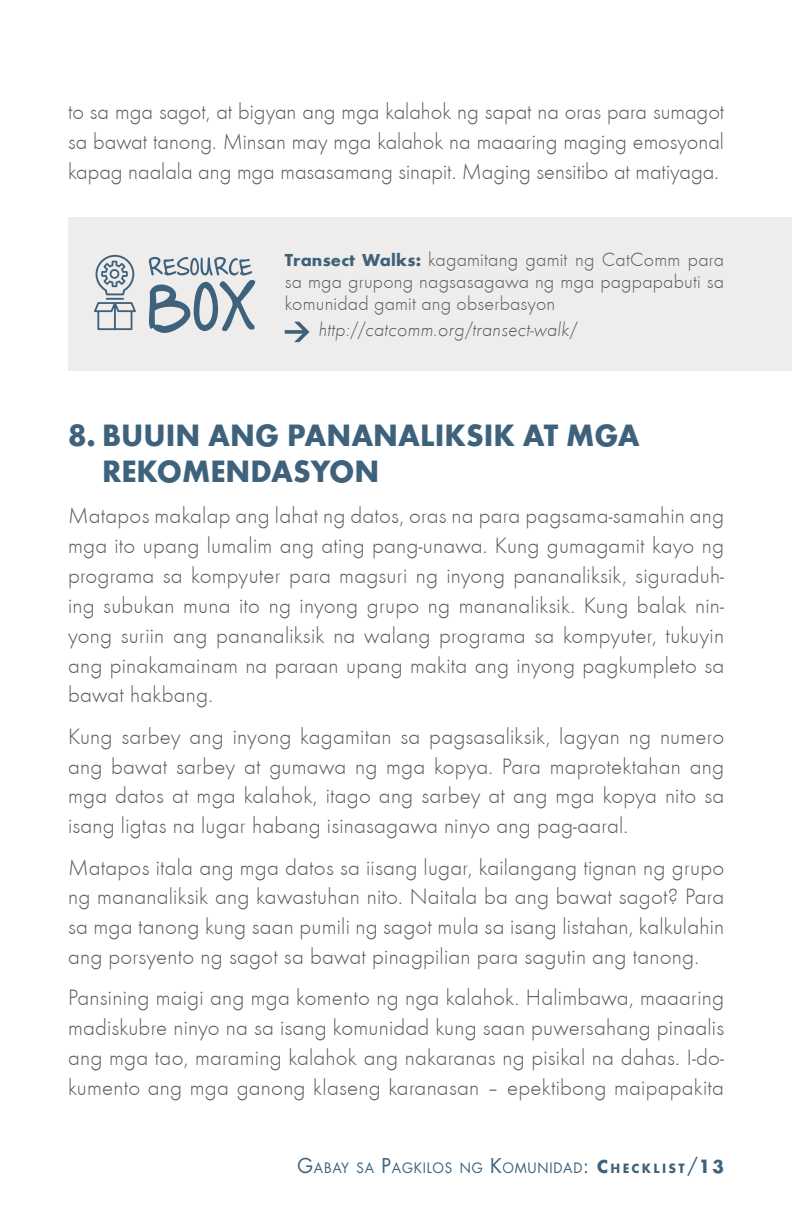
<style>
.page{position:relative;width:792px;height:1224px;background:#fff}
.page>*{position:absolute;margin:0;border:0;box-sizing:border-box;transform-origin:0 0}
.H2_Checklist{font:31.8px/35.8px "Futura T Bold";color:#3e627c}
.text_-_space_after{font:23px/29.8px "Futura T Light";letter-spacing:.01em;color:#57585a;text-align:justify}
.ResBox_-_simple{font:20px/22px "Futura T Light";letter-spacing:.01em;color:#57585a;text-align:justify}
.ResBox_-_simple-2{font:20px "Futura T Ligh Obli";letter-spacing:.01em;color:#57585a}
.t1{font:14px "Futura";letter-spacing:.055em;color:#3e627c;scale:.96 1}
.s1{font-family:"Futura T Bold";font-size:18px;color:#3e627c}
.s2{font-size:20px}
.s3{font-family:"Futura T Bold";font-size:20px}
.s4{font-family:"Futura T Bold"}
</style>
<div class="page">
<div style="left:68px;top:217px;width:724px;height:153px;background:#efedec"></div>
<svg style="left:285px;top:322px;width:24px;height:20px"></svg>
<svg style="left:149px;top:257px;width:106px;height:76px"></svg>
<svg style="left:94px;top:255px;width:42px;height:75px"></svg>
<p class="text_-_space_after" style="left:68px;top:97px;width:658px">to sa mga sagot, at bigyan ang mga kalahok ng sapat na oras para sumagot sa bawat tanong. Minsan may mga kalahok na maaaring maging emosyonal kapag naalala ang mga masasamang sinapit. Maging sensitibo at matiyaga.</p>
<p class="ResBox_-_simple" style="left:285px;top:249px;width:441px"><span class="s1">Transect Walks:</span> kagamitang gamit ng CatComm para sa mga grupong nagsasagawa ng mga pagpapabuti sa komunidad gamit ang obserbasyon</p>
<p class="ResBox_-_simple-2" style="left:319px;top:319px;width:260px">http://catcomm.org/transect-walk/</p>
<p class="H2_Checklist" style="left:102px;top:417px;width:539px;text-indent:-34px">8. BUUIN ANG PANANALIKSIK AT MGA<br>REKOMENDASYON</p>
<p class="text_-_space_after" style="left:68px;top:501px;width:658px">Matapos makalap ang lahat ng datos, oras na para pagsama-samahin ang mga ito upang lumalim ang ating pang-unawa. Kung gumagamit kayo ng programa sa kompyuter para magsuri ng inyong pananaliksik, siguraduh&shy;ing subukan muna ito ng inyong grupo ng mananaliksik. Kung balak nin&shy;yong suriin ang pananaliksik na walang programa sa kompyuter, tukuyin ang pinakamainam na paraan upang makita ang inyong pagkumpleto sa bawat hakbang.</p>
<p class="text_-_space_after" style="left:68px;top:721px;width:658px">Kung sarbey ang inyong kagamitan sa pagsasaliksik, lagyan ng numero ang bawat sarbey at gumawa ng mga kopya. Para maprotektahan ang mga datos at mga kalahok, itago ang sarbey at ang mga kopya nito sa isang ligtas na lugar habang isinasagawa ninyo ang pag-aaral.</p>
<p class="text_-_space_after" style="left:68px;top:852px;width:658px">Matapos itala ang mga datos sa iisang lugar, kailangang tignan ng grupo ng mananaliksik ang kawastuhan nito. Naitala ba ang bawat sagot? Para sa mga tanong kung saan pumili ng sagot mula sa isang listahan, kalkulahin ang porsyento ng sagot sa bawat pinagpilian para sagutin ang tanong.</p>
<p class="text_-_space_after" style="left:68px;top:983px;width:658px">Pansining maigi ang mga komento ng nga kalahok. Halimbawa, maaaring madiskubre ninyo na sa isang komunidad kung saan puwersahang pinaalis ang mga tao, maraming kalahok ang nakaranas ng pisikal na dahas. I-do&shy;kumento ang mga ganong klaseng karanasan – epektibong maipapakita</p>
<p class="t1" style="left:297px;top:1158px;width:446px"><span class="s2">G</span>ABAY SA <span class="s2">P</span>AGKILOS NG <span class="s2">K</span>OMUNIDAD<span class="s2">:</span> <span class="s3">C</span> <span class="s4">H E C K L I S T</span><span class="s2">/</span><span class="s3">13</span></p>
</div>
